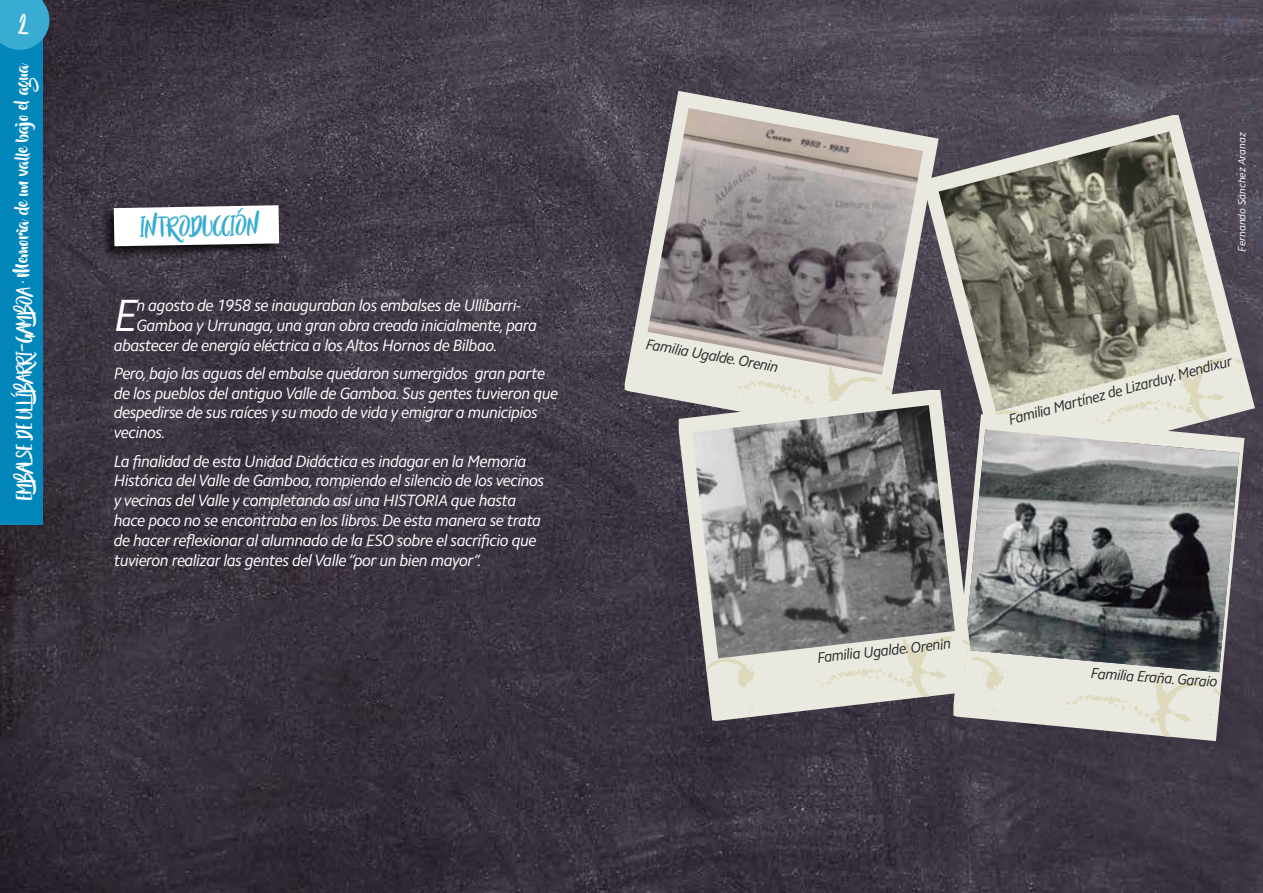
<style>
.page{position:relative;width:1263px;height:893px;background:#fff}
.page>*{position:absolute;margin:0;border:0;box-sizing:border-box;transform-origin:0 0}
.t1{font:italic 45.3px "Camphor Pro";color:#fff}
.t2{font:21px "Beautyandthe Beast";color:#38acd2}
.t3{font:21px "Beautyandthe Beast";color:#fff}
.t4{font:italic 16.5px/19.8px "Camphor Pro";letter-spacing:-.03em;color:#fff}
.t5{font:16.5px "Beautyandthe Beast";color:#fff}
.t6{font:italic 15px "Camphor Pro";color:#292829}
.t7{font:italic 10.5px "Camphor Pro";color:#fff}
.s1{font-family:"Beyond The Mountains"}
</style>
<div class="page">
<img style="left:0;top:0;width:1263px;height:893px">
<div style="left:0;top:0;width:43px;height:524px;background:#0387ba"></div>
<div style="left:100px;top:203px;width:181px;height:58px;background:#000;opacity:.75"></div>
<svg style="left:114px;top:205px;width:165px;height:41px"></svg>
<svg style="left:0;top:0;width:49px;height:50px;background:#34a2c7"></svg>
<img style="left:625px;top:91px;width:314px;height:346px">
<img style="left:647px;top:108px;width:276px;height:267px">
<svg style="left:729px;top:365px;width:163px;height:25px;background:#e5e3d8"></svg>
<img style="left:922px;top:115px;width:333px;height:359px">
<img style="left:939px;top:131px;width:288px;height:281px">
<svg style="left:1092px;top:357px;width:163px;height:76px;background:#d2d1c5"></svg>
<svg style="left:985px;top:410px;width:52px;height:4px"></svg>
<img style="left:953px;top:414px;width:291px;height:327px">
<img style="left:975px;top:429px;width:264px;height:243px">
<svg style="left:1058px;top:673px;width:162px;height:68px;background:#d4d3ca"></svg>
<img style="left:679px;top:390px;width:296px;height:331px">
<img style="left:692px;top:405px;width:263px;height:253px">
<svg style="left:812px;top:636px;width:193px;height:82px;background:#c7c5bf"></svg>
<svg style="left:706px;top:658px;width:49px;height:58px;background:#deddd3"></svg>
<p class="t3" style="left:18px;top:9px;width:12px">2</p>
<p class="t5" style="left:13px;top:500px;width:438px;rotate:-90deg">EMBALSE DE ULLÍBARRI-GAMBOA · <span class="s1">Memoria de un valle bajo el agua</span></p>
<p class="t2" style="left:140px;top:213px;width:119px;rotate:-1deg">introducción</p>
<h1 class="t1" style="left:114px;top:288px;width:25px">E</h1>
<p class="t4" style="left:136px;top:295px;width:386px">n agosto de 1958 se inauguraban los embalses de Ullíbarri-</p>
<p class="t4" style="left:136px;top:315px;width:402px">Gamboa y Urrunaga, una gran obra creada inicialmente, para</p>
<p class="t4" style="left:114px;top:335px;width:385px">abastecer de energía eléctrica a los Altos Hornos de Bilbao.</p>
<p class="t4" style="left:114px;top:363px;width:446px">Pero, bajo las aguas del embalse quedaron sumergidos gran parte de los pueblos del antiguo Valle de Gamboa. Sus gentes tuvieron que despedirse de sus raíces y su modo de vida y emigrar a municipios vecinos.</p>
<p class="t4" style="left:114px;top:451px;width:432px">La finalidad de esta Unidad Didáctica es indagar en la Memoria Histórica del Valle de Gamboa, rompiendo el silencio de los vecinos y vecinas del Valle y completando así una HISTORIA que hasta hace poco no se encontraba en los libros. De esta manera se trata de hacer reflexionar al alumnado de la ESO sobre el sacrificio que tuvieron realizar las gentes del Valle “por un bien mayor”.</p>
<p class="t6" style="left:648px;top:335px;width:136px;rotate:10deg">Familia Ugalde. Orenin</p>
<p class="t7" style="left:1235px;top:252px;width:121px;rotate:-90deg">Fernando Sánchez Aranaz</p>
<p class="t6" style="left:1006px;top:411px;width:232px;rotate:-15deg">Familia Martínez de Lizarduy. Mendixur</p>
<p class="t6" style="left:816px;top:648px;width:136px;rotate:-6deg">Familia Ugalde. Orenin</p>
<p class="t6" style="left:1091px;top:664px;width:128px;rotate:4deg">Familia Eraña. Garaio</p>
</div>
